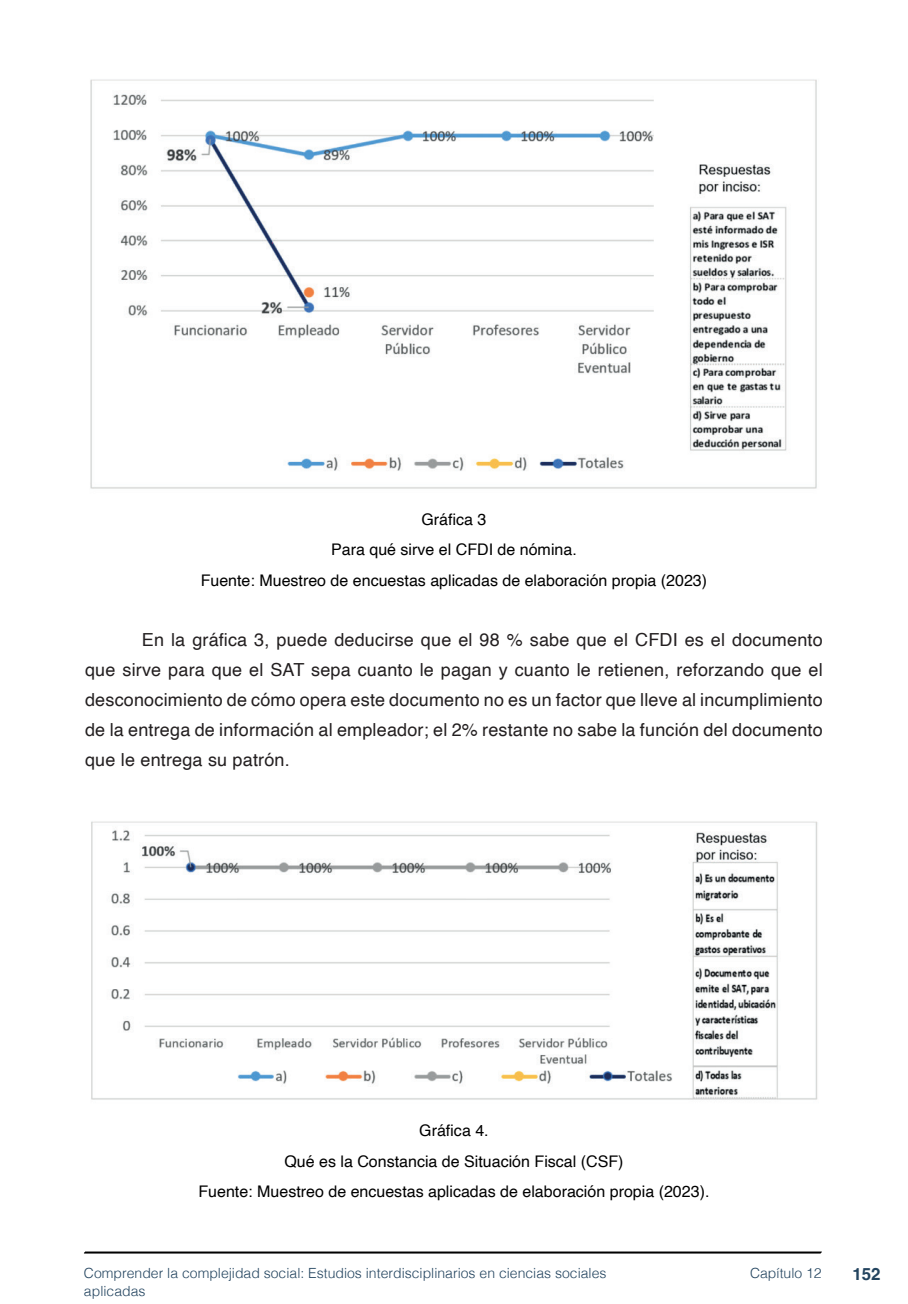
<style>
.page{position:relative;width:908px;height:1304px;background:#fff}
.page>*{position:absolute;margin:0;border:0;box-sizing:border-box;transform-origin:0 0}
.txt{font:18px/30px "Helvetica";letter-spacing:.01em;color:#231f20;text-align:justify}
.t1{font:700 16.8px "Helvetica";color:#23445f}
.imagens_graf_tab{font:16px "Helvetica";color:#000}
.t2{font:300 14px/18px "Helvetica";color:#23445f}
</style>
<div class="page">
<svg style="left:84px;top:1251px;width:737px;height:3px;background:#515151"></svg>
<img style="left:90px;top:79px;width:727px;height:410px">
<img style="left:91px;top:821px;width:727px;height:279px">
<p class="imagens_graf_tab" style="left:421px;top:507px;width:66px">Gráfica 3</p>
<p class="imagens_graf_tab" style="left:331px;top:537px;width:247px">Para qué sirve el CFDI de nómina.</p>
<p class="imagens_graf_tab" style="left:200px;top:568px;width:508px">Fuente: Muestreo de encuestas aplicadas de elaboración propia (2023)</p>
<p class="txt" style="left:85px;top:625px;width:738px;text-indent:57px">En la gráfica 3, puede deducirse que el 98 % sabe que el CFDI es el documento que sirve para que el SAT sepa cuanto le pagan y cuanto le retienen, reforzando que el desconocimiento de cómo opera este documento no es un factor que lleve al incumplimiento de la entrega de información al empleador; el 2% restante no sabe la función del documento que le entrega su patrón.</p>
<p class="imagens_graf_tab" style="left:419px;top:1118px;width:71px">Gráfica 4.</p>
<p class="imagens_graf_tab" style="left:284px;top:1149px;width:340px">Qué es la Constancia de Situación Fiscal (CSF)</p>
<p class="imagens_graf_tab" style="left:198px;top:1179px;width:512px">Fuente: Muestreo de encuestas aplicadas de elaboración propia (2023).</p>
<p class="t2" style="left:84px;top:1263px;width:524px">Comprender la complejidad social: Estudios interdisciplinarios en ciencias sociales aplicadas</p>
<p class="t2" style="left:749px;top:1263px;width:73px">Capítulo 12</p>
<p class="t1" style="left:851px;top:1264px;width:30px">152</p>
</div>
